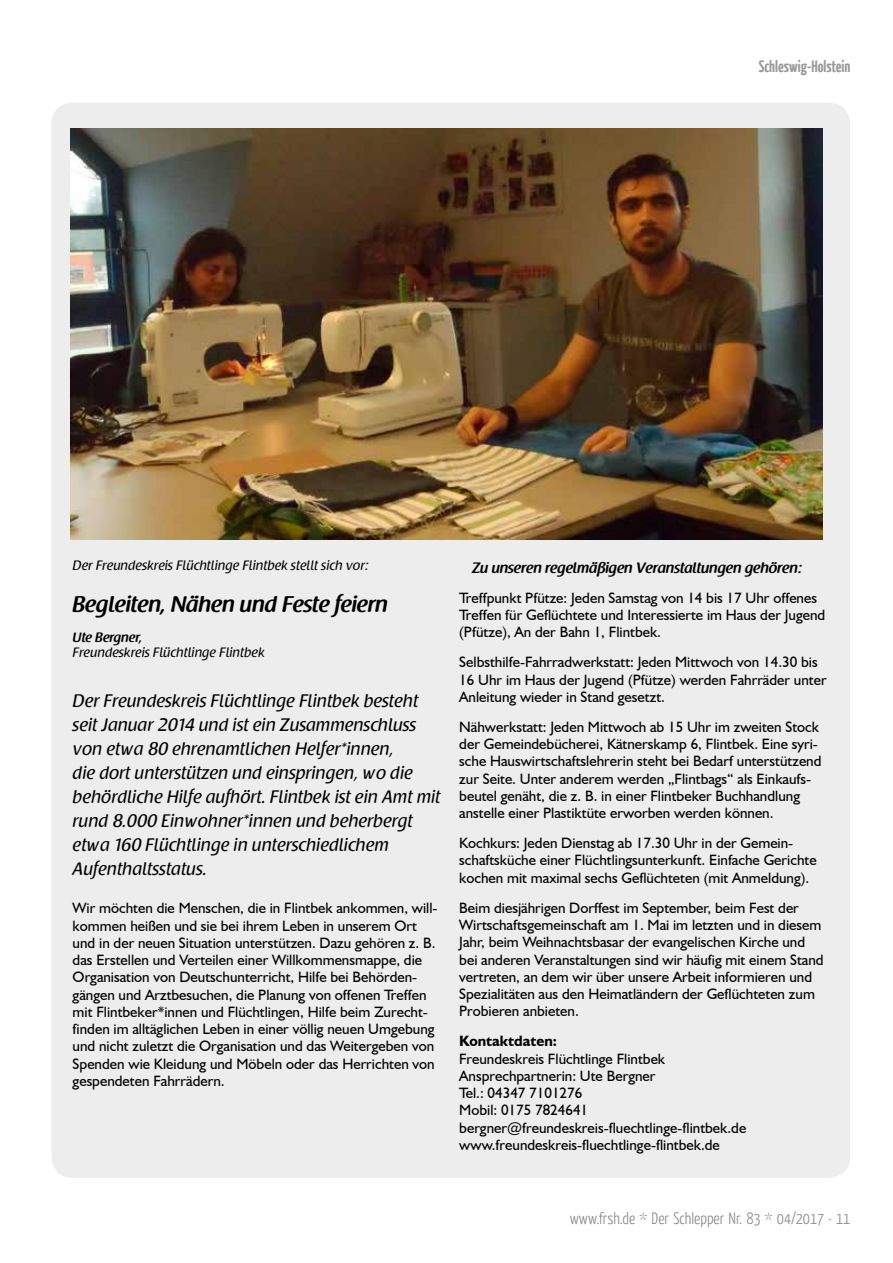
<style>
.page{position:relative;width:893px;height:1263px;background:#fff}
.page>*{position:absolute;margin:0;border:0;box-sizing:border-box;transform-origin:0 0}
.t1{font:600 22.5px "Raspoutine";color:#000}
.t2{font:18px/24px "Raspoutine Classic";color:#000}
.t3{font:300 16.5px "Yanone Kaffeesatz";color:#878787}
.t4{font:700 16.5px "Yanone Kaffeesatz";color:#575756}
.t5{font:15px/17.2px "Humanist 521 BT";color:#000}
.t6{font:600 15px "Raspoutine";color:#000}
.t7{font:700 15px "Humanist 521 BT";color:#000}
.t8{font:13.5px "Raspoutine Classic";color:#000}
.t9{font:600 13.5px "Raspoutine";letter-spacing:.005em;color:#000}
</style>
<div class="page">
<div style="left:51px;top:103px;width:799px;height:1075px;background:#ededed;border-radius:21px"></div>
<img style="left:71px;top:128px;width:752px;height:411px">
<p class="t4" style="left:759px;top:55px;width:93px">Schleswig-Holstein</p>
<p class="t8" style="left:73px;top:558px;width:297px">Der Freundeskreis Flüchtlinge Flintbek stellt sich vor:</p>
<h1 class="t1" style="left:73px;top:592px;width:317px">Begleiten, Nähen und Feste feiern</h1>
<p class="t9" style="left:73px;top:630px;width:71px">Ute Bergner,</p>
<p class="t8" style="left:73px;top:645px;width:194px">Freundeskreis Flüchtlinge Flintbek</p>
<p class="t2" style="left:73px;top:689px;width:369px">Der Freundeskreis Flüchtlinge Flintbek besteht seit Januar 2014 und ist ein Zusammenschluss von etwa 80 ehrenamtlichen Helfer*innen,<br>die dort unterstützen und einspringen, wo die behördliche Hilfe aufhört. Flintbek ist ein Amt mit rund 8.000 Einwohner*innen und beherbergt etwa 160 Flüchtlinge in unterschiedlichem Aufenthaltsstatus.</p>
<p class="t5" style="left:73px;top:899px;width:366px">Wir möchten die Menschen, die in Flintbek ankommen, will&shy;kommen heißen und sie bei ihrem Leben in unserem Ort und in der neuen Situation unterstützen. Dazu gehören z. B. das Erstellen und Verteilen einer Willkommensmappe, die Organisation von Deutschunterricht, Hilfe bei Behörden&shy;gängen und Arztbesuchen, die Planung von offenen Treffen mit Flintbeker*innen und Flüchtlingen, Hilfe beim Zurecht&shy;finden im alltäglichen Leben in einer völlig neuen Umgebung und nicht zuletzt die Organisation und das Weitergeben von Spenden wie Kleidung und Möbeln oder das Herrichten von gespendeten Fahrrädern.</p>
<p class="t6" style="left:472px;top:559px;width:331px">Zu unseren regelmäßigen Veranstaltungen gehören:</p>
<p class="t5" style="left:459px;top:589px;width:368px">Treffpunkt Pfütze: Jeden Samstag von 14 bis 17 Uhr offenes<br>Treffen für Geflüchtete und Interessierte im Haus der Jugend (Pfütze), An der Bahn 1, Flintbek.</p>
<p class="t5" style="left:459px;top:653px;width:369px">Selbsthilfe-Fahrradwerkstatt: Jeden Mittwoch von 14.30 bis<br>16 Uhr im Haus der Jugend (Pfütze) werden Fahrräder unter<br>Anleitung wieder in Stand gesetzt.</p>
<p class="t5" style="left:459px;top:718px;width:364px">Nähwerkstatt: Jeden Mittwoch ab 15 Uhr im zweiten Stock der Gemeindebücherei, Kätnerskamp 6, Flintbek. Eine syri&shy;sche Hauswirtschaftslehrerin steht bei Bedarf unterstützend zur Seite. Unter anderem werden „Flintbags“ als Einkaufs&shy;beutel genäht, die z. B. in einer Flintbeker Buchhandlung anstelle einer Plastiktüte erworben werden können.</p>
<p class="t5" style="left:459px;top:834px;width:359px">Kochkurs: Jeden Dienstag ab 17.30 Uhr in der Gemein&shy;schaftsküche einer Flüchtlingsunterkunft. Einfache Gerichte kochen mit maximal sechs Geflüchteten (mit Anmeldung).</p>
<p class="t5" style="left:459px;top:899px;width:366px">Beim diesjährigen Dorffest im September, beim Fest der Wirtschaftsgemeinschaft am 1. Mai im letzten und in diesem Jahr, beim Weihnachtsbasar der evangelischen Kirche und bei anderen Veranstaltungen sind wir häufig mit einem Stand vertreten, an dem wir über unsere Arbeit informieren und Spezialitäten aus den Heimatländern der Geflüchteten zum Probieren anbieten.</p>
<p class="t7" style="left:459px;top:1032px;width:99px">Kontaktdaten:</p>
<p class="t5" style="left:459px;top:1049px;width:289px">Freundeskreis Flüchtlinge Flintbek Ansprechpartnerin: Ute Bergner<br>Tel.: 04347 7101276<br>Mobil: 0175 7824641 bergner@freundeskreis-fluechtlinge-flintbek.de www.freundeskreis-fluechtlinge-flintbek.de</p>
<p class="t3" style="left:570px;top:1208px;width:282px">www.frsh.de * Der Schlepper Nr. 83 * 04/2017 · 11</p>
</div>
